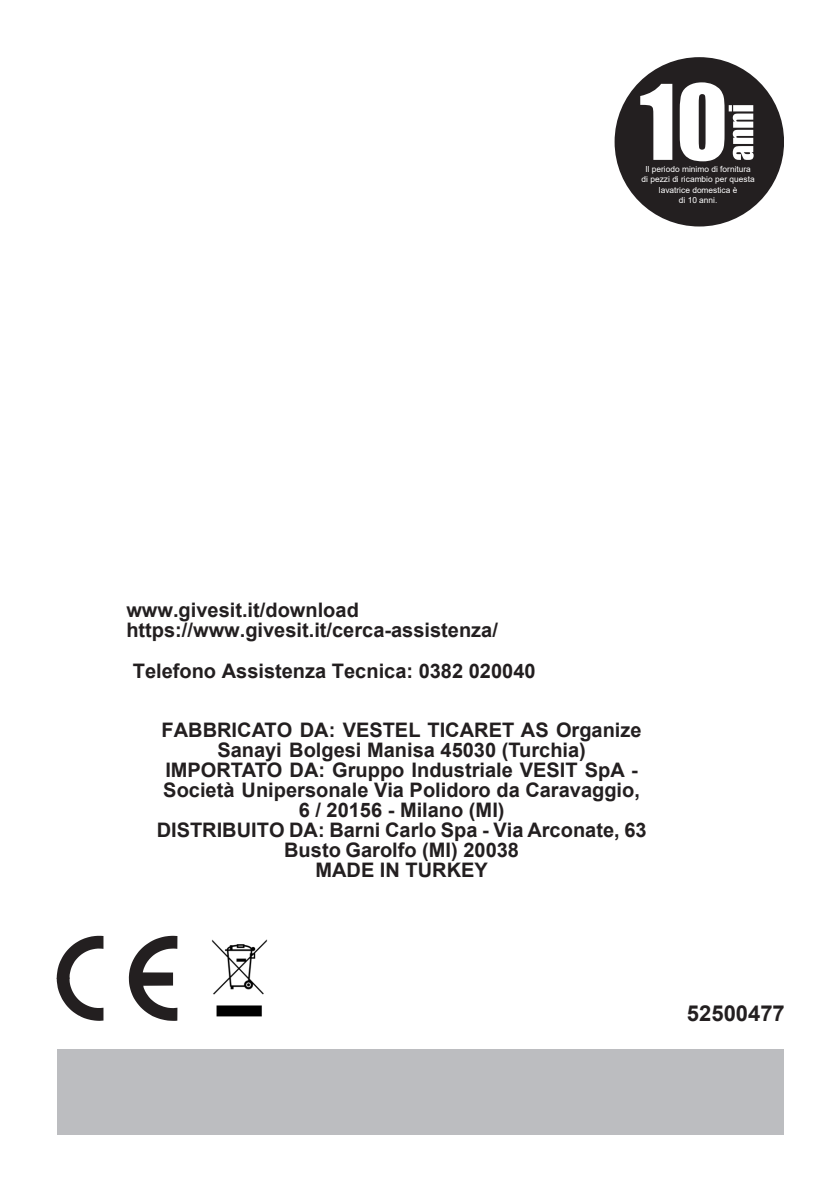
<style>
.page{position:relative;width:840px;height:1191px;background:#fff}
.page>*{position:absolute;margin:0;border:0;box-sizing:border-box;transform-origin:0 0}
.t1{font:700 22px "Arial";color:#231f20}
.t2{font:700 20px/20px "Arial";color:#231f20}
.t3{font:700 20px "Arial";color:#221e1f}
.t4{font:8.4px/10px "Arial";color:#fff;text-align:center}
</style>
<div class="page">
<svg style="left:129px;top:935px;width:48px;height:85px"></svg>
<svg style="left:57px;top:935px;width:46px;height:85px"></svg>
<img style="left:211px;top:939px;width:57px;height:78px">
<div style="left:57px;top:1049px;width:726px;height:85px;background:#bcbdc0"></div>
<div style="left:614px;top:57px;width:169px;height:169px;background:#231f20;border-radius:50%"></div>
<svg style="left:640px;top:84px;width:32px;height:76px"></svg>
<svg style="left:679px;top:82px;width:74px;height:79px"></svg>
<p class="t4" style="left:641px;top:164px;width:114px">Il periodo minimo di fornitura di pezzi di ricambio per questa lavatrice domestica è<br>di 10 anni.</p>
<p class="t2" style="left:126px;top:600px;width:373px">www.givesit.it/download https://www.givesit.it/cerca-assistenza/</p>
<p class="t3" style="left:133px;top:657px;width:404px">Telefono Assistenza Tecnica: 0382 020040</p>
<p class="t2" style="left:156px;top:720px;width:491px;text-align:center">FABBRICATO DA: VESTEL TICARET AS Organize Sanayi Bolgesi Manisa 45030 (Turchia)<br>IMPORTATO DA: Gruppo Industriale VESIT SpA - Società Unipersonale Via Polidoro da Caravaggio, 6 / 20156 - Milano (MI)<br>DISTRIBUITO DA: Barni Carlo Spa - Via Arconate, 63<br>Busto Garolfo (MI) 20038<br>MADE IN TURKEY</p>
<p class="t1" style="left:686px;top:997px;width:99px">52500477</p>
</div>
